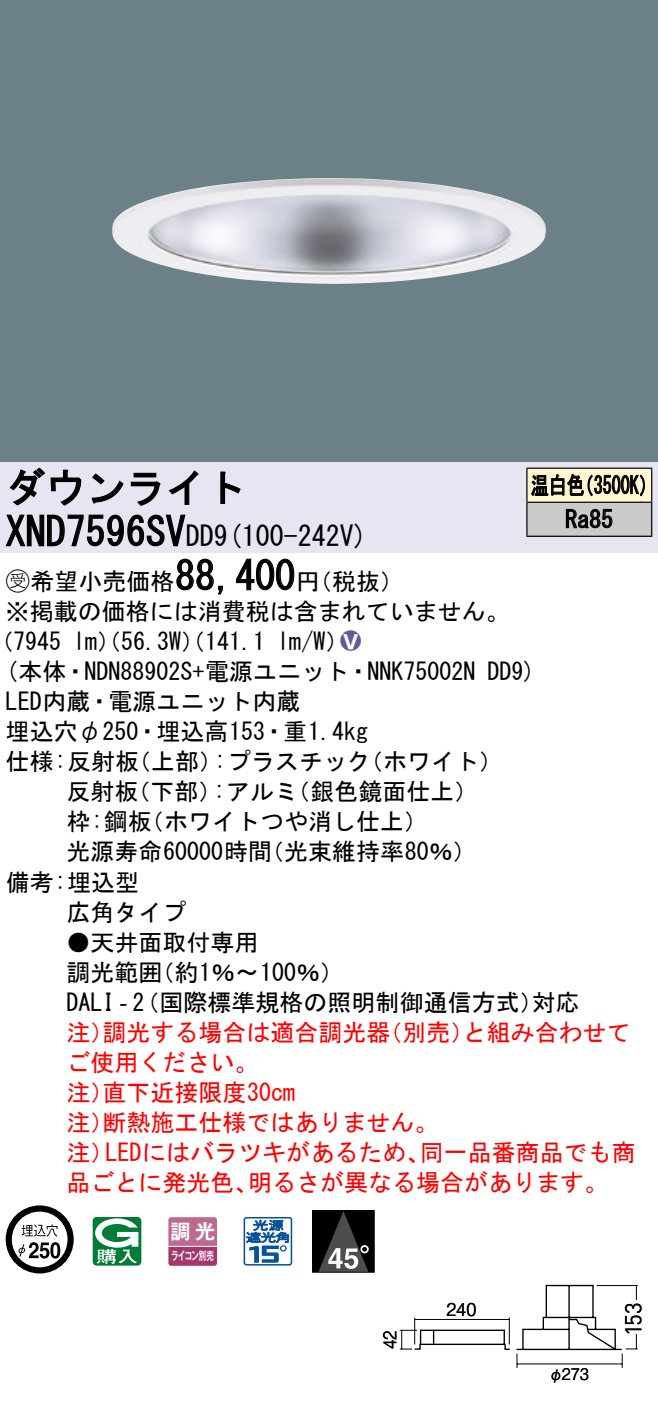
<style>
.page{position:relative;width:658px;height:1403px;background:#fff}
.page>*{position:absolute;margin:0;border:0;box-sizing:border-box;transform-origin:0 0}
.t1{font:40px "MS Gothic";color:#000}
.t2{font:28px "MS Gothic";color:#000}
.t3{font:24px/30.4px "MS Gothic";color:#000}
.t4{font:24px/30px "MS Gothic";color:#f00}
.t5{font:24px/34px "MS Gothic";color:#000;scale:.75 1}
.t6{font:24px "Ford Classification 1";color:#635aa0}
.t7{font:22.8px "DINOT";color:#000}
.t8{font:20px "Gothic MB101 Pro De Bold 90 pv RKSJ H";color:#fff}
.t9{font:17.6px "Gothic BBB Pro Medium 90 pv RKSJ H";color:#000;scale:.9 1}
.t10{font:17.6px "Gothic BBB Pro Medium 90 pv RKSJ H";color:#000;scale:.85 1}
.t11{font:16px "Gothic BBB Pro Medium 90 pv RKSJ H";color:#000;scale:.9 1}
.t12{font:11.6px "Gothic MB101 Pro De Bold 90 pv RKSJ H";letter-spacing:-.05em;color:#fff;scale:.65 1}
.s1{font-size:28px}
.s2{font-family:"Ford Classification 1"}
.s3{color:#fff}
</style>
<div class="page">
<div style="left:0;top:0;width:658px;height:462px;background:#6c8087"></div>
<img style="left:112px;top:178px;width:434px;height:106px">
<div style="left:0;top:462px;width:658px;height:90px;background:#e6e5f2"></div>
<svg style="left:9px;top:467px;width:73px;height:39px"></svg>
<svg style="left:91px;top:473px;width:33px;height:30px"></svg>
<svg style="left:130px;top:472px;width:30px;height:34px"></svg>
<svg style="left:168px;top:470px;width:30px;height:35px"></svg>
<svg style="left:220px;top:471px;width:21px;height:33px"></svg>
<svg style="left:5px;top:514px;width:181px;height:33px"></svg>
<svg style="left:176px;top:558px;width:47px;height:37px"></svg>
<svg style="left:236px;top:558px;width:59px;height:32px"></svg>
<svg style="left:6px;top:1205px;width:68px;height:68px"></svg>
<svg style="left:50px;top:1241px;width:10px;height:17px"></svg>
<svg style="left:93px;top:1217px;width:48px;height:48px"></svg>
<svg style="left:168px;top:1217px;width:49px;height:48px;background:#b65a85"></svg>
<hr style="left:168px;top:1245px;width:49px;height:1px;background:#fff">
<svg style="left:243px;top:1217px;width:49px;height:48px"></svg>
<div style="left:312px;top:1210px;width:62px;height:61px;background:#000"></div>
<svg style="left:319px;top:1211px;width:49px;height:60px"></svg>
<div style="left:527px;top:468px;width:124px;height:34px;background:#fff6d2"></div>
<div style="left:527px;top:502px;width:124px;height:34px;background:#cacaca"></div>
<hr style="left:526px;top:467px;width:126px;height:2px;background:#000">
<hr style="left:526px;top:468px;width:1px;height:33px;background:#000">
<hr style="left:651px;top:468px;width:1px;height:33px;background:#000">
<hr style="left:526px;top:501px;width:126px;height:2px;background:#000">
<hr style="left:526px;top:502px;width:1px;height:33px;background:#000">
<hr style="left:651px;top:502px;width:1px;height:33px;background:#000">
<hr style="left:526px;top:535px;width:126px;height:2px;background:#000">
<svg style="left:531px;top:474px;width:114px;height:23px"></svg>
<svg style="left:565px;top:508px;width:47px;height:20px"></svg>
<svg style="left:400px;top:1284px;width:238px;height:83px"></svg>
<h1 class="t1" style="left:6px;top:467px;width:242px">ダウンライト</h1>
<p class="t2" style="left:214px;top:522px;width:155px">(9 100-242 (V</p>
<h1 class="t1" style="left:6px;top:511px;width:210px">XND7596SV<span class="s1">DD</span></h1>
<h1 class="t1" style="left:175px;top:555px;width:121px">88,400</h1>
<p class="t3" style="left:6px;top:566px;width:505px"><span class="s2">B</span>希望小売価格<br>※掲載の価格には消費税は含まれていません。</p>
<p class="t6" style="left:340px;top:629px;width:22px">2<span class="s3">8</span></p>
<p class="t3" style="left:296px;top:566px;width:109px">（円税抜(</p>
<p class="t3" style="left:277px;top:626px;width:73px">l m (W/</p>
<p class="t3" style="left:-11px;top:626px;width:74px">（7945</p>
<p class="t3" style="left:73px;top:626px;width:193px">lm）（56.3 ）（W 141.1</p>
<p class="t5" style="left:565px;top:468px;width:65px;text-indent:-34px">温白色<br>Ra85</p>
<p class="t5" style="left:575px;top:468px;width:109px">（3500 (K</p>
<p class="t3" style="left:6px;top:656px;width:471px">(本体・NDN88902 +S 電源ユニット・NNK75002N</p>
<p class="t3" style="left:6px;top:686px;width:296px">LED内蔵・電源ユニット内蔵</p>
<p class="t3" style="left:6px;top:716px;width:364px">埋込穴φ250・埋込高153・重1.4kg</p>
<p class="t3" style="left:359px;top:746px;width:145px">（ホワイト(</p>
<p class="t3" style="left:487px;top:656px;width:50px">DD (9</p>
<p class="t3" style="left:214px;top:746px;width:158px">:プラスチック</p>
<p class="t3" style="left:6px;top:746px;width:135px">仕様:反射板</p>
<p class="t3" style="left:127px;top:746px;width:97px">（上部）</p>
<p class="t3" style="left:66px;top:776px;width:73px">反射板</p>
<p class="t3" style="left:126px;top:776px;width:97px">（下部）</p>
<p class="t3" style="left:213px;top:776px;width:86px">:アルミ</p>
<p class="t3" style="left:286px;top:776px;width:193px">（銀色鏡面仕上(</p>
<p class="t3" style="left:66px;top:806px;width:87px">枠:鋼板</p>
<p class="t3" style="left:140px;top:806px;width:289px">（ホワイトつや消し仕上(</p>
<p class="t3" style="left:66px;top:836px;width:207px">光源寿命60000時間</p>
<p class="t3" style="left:6px;top:866px;width:135px">備考:埋込型</p>
<p class="t3" style="left:66px;top:896px;width:121px">広角タイプ</p>
<p class="t3" style="left:150px;top:926px;width:195px;text-indent:-84px">●天井面取付専用<br>（約1％〜100％(</p>
<p class="t3" style="left:260px;top:836px;width:218px">（光束維持率80％(</p>
<p class="t3" style="left:66px;top:956px;width:97px">調光範囲</p>
<p class="t3" style="left:66px;top:986px;width:478px">DALI‐（2 国際標準規格の照明制御通信方式）</p>
<p class="t4" style="left:462px;top:1016px;width:169px">と組み合わせて</p>
<p class="t3" style="left:531px;top:986px;width:49px">対応</p>
<p class="t4" style="left:102px;top:1016px;width:289px">調光する場合は適合調光器</p>
<p class="t4" style="left:378px;top:1016px;width:97px">（別売）</p>
<p class="t4" style="left:66px;top:1016px;width:49px">注）</p>
<p class="t4" style="left:66px;top:1046px;width:193px">ご使用ください。</p>
<p class="t4" style="left:102px;top:1076px;width:194px">直下近接限度30cm</p>
<p class="t4" style="left:102px;top:1076px;width:337px;text-indent:-36px">注）<br>断熱施工仕様ではありません。</p>
<p class="t4" style="left:66px;top:1106px;width:49px">注）</p>
<p class="t4" style="left:66px;top:1136px;width:49px">注）</p>
<p class="t4" style="left:105px;top:1136px;width:326px">LEDにはバラツキがあるため、</p>
<p class="t4" style="left:420px;top:1136px;width:217px">同一品番商品でも商</p>
<p class="t4" style="left:66px;top:1166px;width:193px">品ごとに発光色、</p>
<p class="t4" style="left:248px;top:1166px;width:362px">明るさが異なる場合があります。</p>
<p class="t8" style="left:171px;top:1214px;width:46px">調光</p>
<p class="t12" style="left:171px;top:1245px;width:67px">ライコン別売</p>
<p class="t10" style="left:376px;top:1348px;width:24px;rotate:-90deg">42</p>
<p class="t9" style="left:446px;top:1294px;width:35px">240</p>
<p class="t11" style="left:549px;top:1360px;width:46px">φ273</p>
<p class="t7" style="left:618px;top:1335px;width:35px;rotate:-90deg">153</p>
</div>
